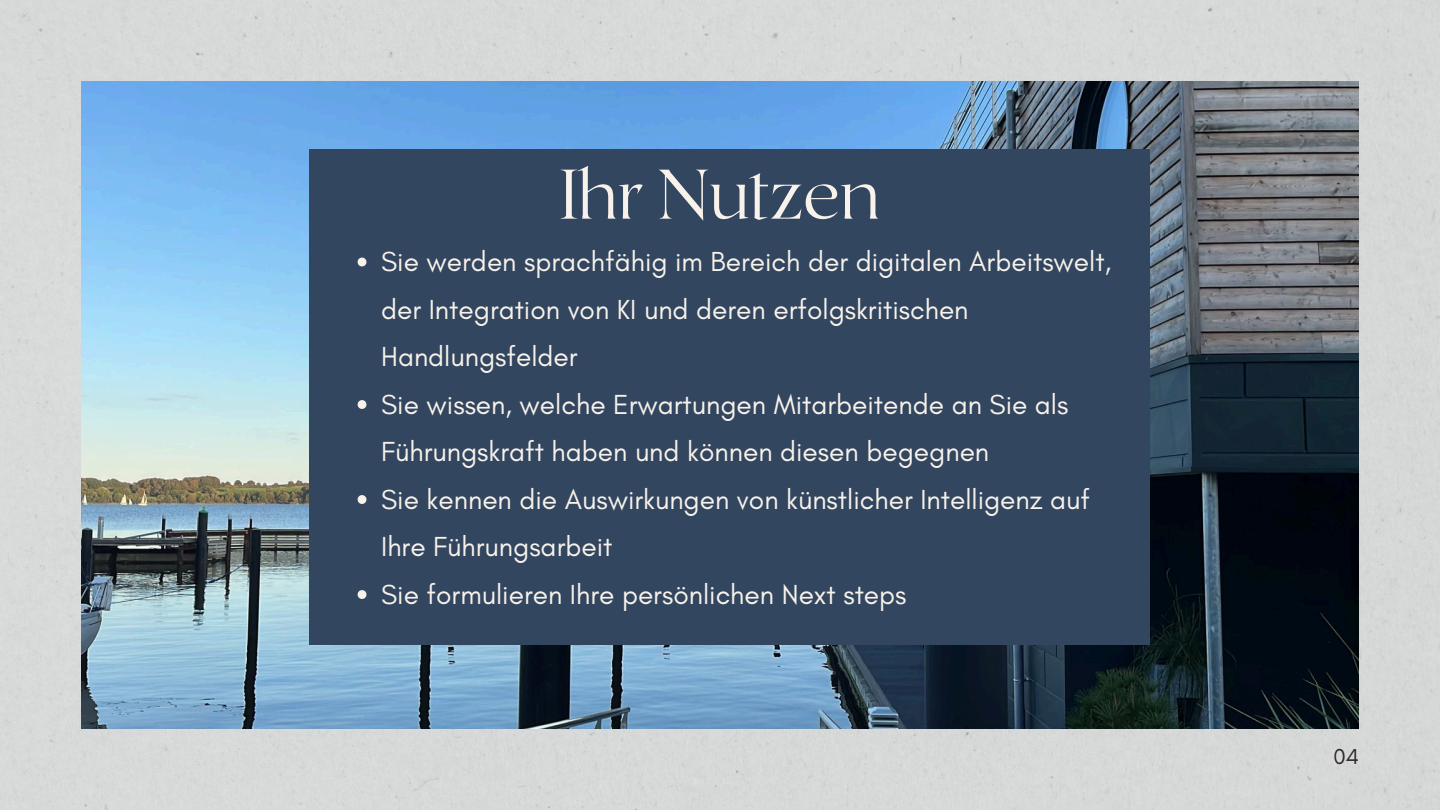
<style>
.page{position:relative;width:1440px;height:810px;background:#fff}
.page>*{position:absolute;margin:0;border:0;box-sizing:border-box;transform-origin:0 0}
.t1{font:100 70px "Roxborough CF";color:#f8f2eb}
.t2{font:28.1px/47.5px "Glacial Indifference";color:#f8f2eb}
.t3{font:22px "Glacial Indifference";color:#2e2929}
</style>
<div class="page">
<img style="left:81px;top:81px;width:1278px;height:648px">
<div style="left:309px;top:149px;width:840px;height:495px;background:#32465f"></div>
<svg style="left:358px;top:258px;width:8px;height:8px"></svg>
<svg style="left:358px;top:400px;width:8px;height:9px"></svg>
<svg style="left:358px;top:495px;width:8px;height:9px"></svg>
<svg style="left:358px;top:590px;width:8px;height:9px"></svg>
<p class="t1" style="left:560px;top:149px;width:322px">Ihr Nutzen</p>
<h1 class="t2" style="left:381px;top:238px;width:732px">Sie werden sprachfähig im Bereich der digitalen Arbeitswelt, der Integration von KI und deren erfolgskritischen<br>Handlungsfelder</h1>
<p class="t2" style="left:381px;top:380px;width:689px">Sie wissen, welche Erwartungen Mitarbeitende an Sie als<br>Führungskraft haben und können diesen begegnen</p>
<p class="t2" style="left:381px;top:475px;width:710px">Sie kennen die Auswirkungen von künstlicher Intelligenz auf<br>Ihre Führungsarbeit</p>
<p class="t2" style="left:381px;top:570px;width:527px">Sie formulieren Ihre persönlichen Next steps</p>
<p class="t3" style="left:1333px;top:743px;width:27px">04</p>
</div>
